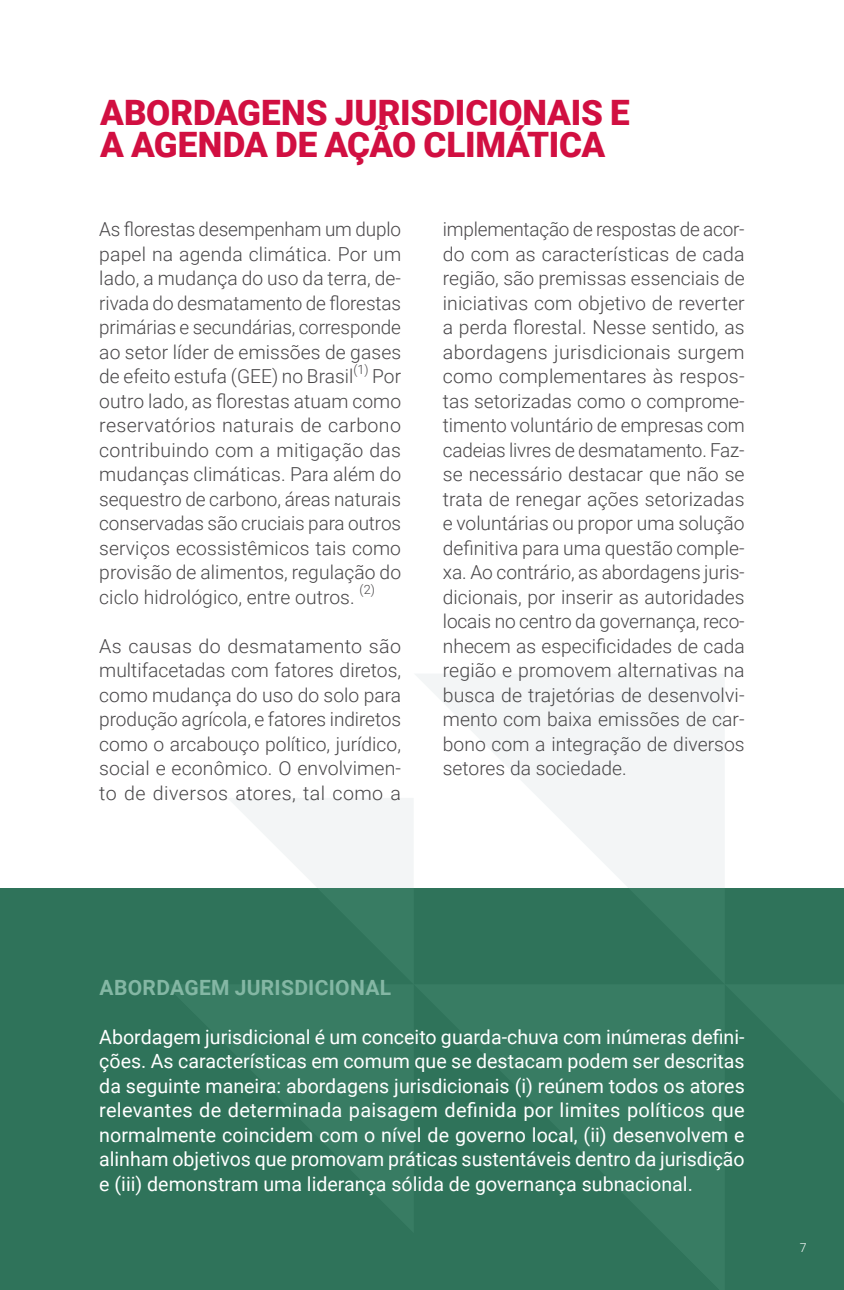
<style>
.page{position:relative;width:844px;height:1290px;background:#fff}
.page>*{position:absolute;margin:0;border:0;box-sizing:border-box;transform-origin:0 0}
.t1{font:900 35px/31.5px "Roboto";letter-spacing:-.005em;color:#d10f41}
.t2{font:700 21px "Roboto";letter-spacing:.015em;color:#84b7a4}
.t3{font:19.6px/24.5px "Roboto";color:#fff;text-align:justify}
.t4{font:300 19.25px/24.5px "Roboto";letter-spacing:.005em;color:#484648;text-align:justify}
.t5{font:300 12.78px "Roboto";color:#484648}
.t6{font:300 12.25px "Roboto";color:#fff}
</style>
<div class="page">
<svg style="left:415px;top:674px;width:309px;height:124px;fill:#f3f5f6"></svg>
<div style="left:0;top:888px;width:843px;height:402px;background:#2f735a"></div>
<svg style="left:228px;top:798px;width:496px;height:90px"></svg>
<h1 class="t1" style="left:100px;top:96px;width:531px">ABORDAGENS JURISDICIONAIS E<br>A AGENDA DE AÇÃO CLIMÁTICA</h1>
<p class="t4" style="left:99px;top:216px;width:303px">As florestas desempenham um duplo papel na agenda climática. Por um lado, a mudança do uso da terra, de&shy;rivada do desmatamento de florestas primárias e secundárias, corresponde ao setor líder de emissões de gases de efeito estufa (GEE) no Brasil</p>
<p class="t5" style="left:353px;top:360px;width:17px">(1)</p>
<p class="t4" style="left:99px;top:363px;width:303px;text-indent:273px">Por outro lado, as florestas atuam como reservatórios naturais de carbono contribuindo com a mitigação das mudanças climáticas. Para além do sequestro de carbono, áreas naturais conservadas são cruciais para outros serviços ecossistêmicos tais como provisão de alimentos, regulação do ciclo hidrológico, entre outros.</p>
<p class="t5" style="left:359px;top:581px;width:17px">(2)</p>
<p class="t4" style="left:99px;top:633px;width:303px">As causas do desmatamento são multifacetadas com fatores diretos, como mudança do uso do solo para produção agrícola, e fatores indiretos como o arcabouço político, jurídico, social e econômico. O envolvimen&shy;to de diversos atores, tal como a</p>
<p class="t4" style="left:442px;top:216px;width:303px">implementação de respostas de acor&shy;do com as características de cada região, são premissas essenciais de iniciativas com objetivo de reverter a perda florestal. Nesse sentido, as abordagens jurisdicionais surgem como complementares às respos&shy;tas setorizadas como o comprome&shy;timento voluntário de empresas com cadeias livres de desmatamento. Faz&shy;se necessário destacar que não se trata de renegar ações setorizadas e voluntárias ou propor uma solução definitiva para uma questão comple&shy;xa. Ao contrário, as abordagens juris&shy;dicionais, por inserir as autoridades locais no centro da governança, reco&shy;nhecem as especificidades de cada região e promovem alternativas na busca de trajetórias de desenvolvi&shy;mento com baixa emissões de car&shy;bono com a integração de diversos setores da sociedade.</p>
<p class="t2" style="left:100px;top:972px;width:293px">ABORDAGEM JURISDICIONAL</p>
<p class="t3" style="left:99px;top:1024px;width:647px">Abordagem jurisdicional é um conceito guarda-chuva com inúmeras defini&shy;ções. As características em comum que se destacam podem ser descritas da seguinte maneira: abordagens jurisdicionais (i) reúnem todos os atores relevantes de determinada paisagem definida por limites políticos que normalmente coincidem com o nível de governo local, (ii) desenvolvem e alinham objetivos que promovam práticas sustentáveis dentro da jurisdição e (iii) demonstram uma liderança sólida de governança subnacional.</p>
<p class="t6" style="left:799px;top:1239px;width:8px">7</p>
</div>
